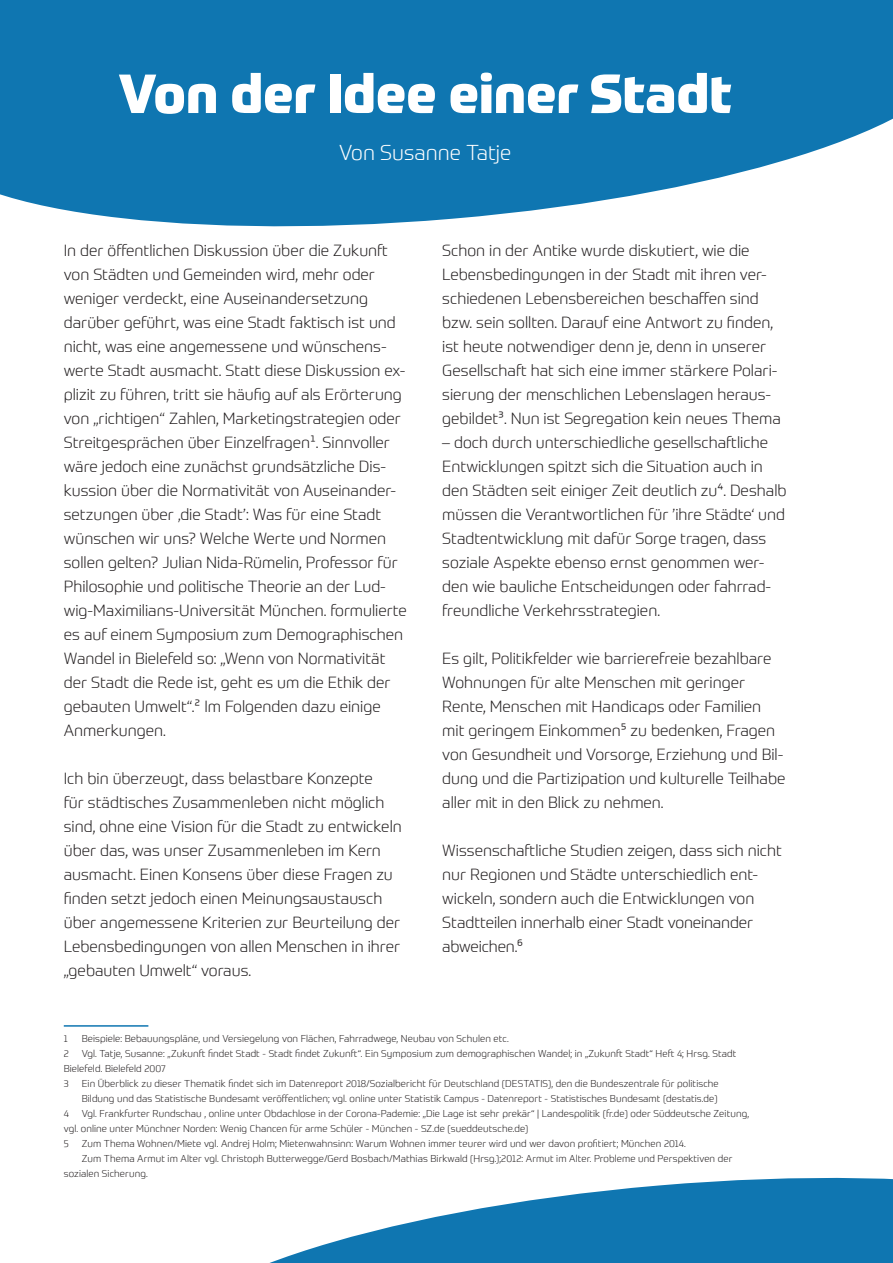
<style>
.page{position:relative;width:893px;height:1263px;background:#fff}
.page>*{position:absolute;margin:0;border:0;box-sizing:border-box;transform-origin:0 0}
.t1{font:800 54px "Prometo";color:#fff}
.t2{font:300 21px "Prometo";color:#fff}
.t3{font:300 15.75px/24px "Prometo";color:#231f20}
.t4{font:300 9.75px/15px "Prometo";letter-spacing:.01em;color:#231f20}
</style>
<div class="page">
<svg style="left:0;top:0;width:893px;height:227px;fill:#0f76b1"></svg>
<svg style="left:269px;top:1177px;width:624px;height:86px;fill:#0f76b1"></svg>
<div style="left:0;top:0;width:206px;height:64px;background:#0f76b1"></div>
<hr style="left:64px;top:1025px;width:84px;height:2px;background:#0f76b1">
<p class="t1" style="left:118px;top:59px;width:615px">Von der Idee einer Stadt</p>
<p class="t2" style="left:339px;top:140px;width:174px">Von Susanne Tatje</p>
<p class="t3" style="left:64px;top:238px;width:345px">In der öffentlichen Diskussion über die Zukunft von Städten und Gemeinden wird, mehr oder weniger verdeckt, eine Auseinandersetzung darüber geführt, was eine Stadt faktisch ist und nicht, was eine angemessene und wünschens&shy;werte Stadt ausmacht. Statt diese Diskussion ex&shy;plizit zu führen, tritt sie häufig auf als Erörterung von „richtigen“ Zahlen, Marketingstrategien oder Streitgesprächen über Einzelfragen1. Sinnvoller wäre jedoch eine zunächst grundsätzliche Dis&shy;kussion über die Normativität von Auseinander&shy;setzungen über ‚die Stadt’: Was für eine Stadt wünschen wir uns? Welche Werte und Normen sollen gelten? Julian Nida-Rümelin, Professor für Philosophie und politische Theorie an der Lud&shy;wig-Maximilians-Universität München. formulierte es auf einem Symposium zum Demographischen Wandel in Bielefeld so: „Wenn von Normativität der Stadt die Rede ist, geht es um die Ethik der gebauten Umwelt“.2 Im Folgenden dazu einige Anmerkungen.</p>
<p class="t3" style="left:64px;top:766px;width:340px">Ich bin überzeugt, dass belastbare Konzepte<br>für städtisches Zusammenleben nicht möglich sind, ohne eine Vision für die Stadt zu entwickeln über das, was unser Zusammenleben im Kern ausmacht. Einen Konsens über diese Fragen zu finden setzt jedoch einen Meinungsaustausch über angemessene Kriterien zur Beurteilung der Lebensbedingungen von allen Menschen in ihrer „gebauten Umwelt“ voraus.</p>
<p class="t3" style="left:442px;top:238px;width:340px">Schon in der Antike wurde diskutiert, wie die Lebensbedingungen in der Stadt mit ihren ver&shy;schiedenen Lebensbereichen beschaffen sind bzw. sein sollten. Darauf eine Antwort zu finden, ist heute notwendiger denn je, denn in unserer Gesellschaft hat sich eine immer stärkere Polari&shy;sierung der menschlichen Lebenslagen heraus&shy;gebildet3. Nun ist Segregation kein neues Thema</p>
<p class="t3" style="left:442px;top:430px;width:346px">– doch durch unterschiedliche gesellschaftliche Entwicklungen spitzt sich die Situation auch in den Städten seit einiger Zeit deutlich zu4. Deshalb müssen die Verantwortlichen für ’ihre Städte‘ und Stadtentwicklung mit dafür Sorge tragen, dass soziale Aspekte ebenso ernst genommen wer&shy;den wie bauliche Entscheidungen oder fahrrad&shy;freundliche Verkehrsstrategien.</p>
<p class="t3" style="left:442px;top:646px;width:345px">Es gilt, Politikfelder wie barrierefreie bezahlbare Wohnungen für alte Menschen mit geringer Rente, Menschen mit Handicaps oder Familien mit geringem Einkommen5 zu bedenken, Fragen von Gesundheit und Vorsorge, Erziehung und Bil&shy;dung und die Partizipation und kulturelle Teilhabe aller mit in den Blick zu nehmen.</p>
<p class="t3" style="left:442px;top:838px;width:341px">Wissenschaftliche Studien zeigen, dass sich nicht nur Regionen und Städte unterschiedlich ent&shy;wickeln, sondern auch die Entwicklungen von Stadtteilen innerhalb einer Stadt voneinander abweichen.6</p>
<p class="t4" style="left:64px;top:1031px;width:5px">1</p>
<p class="t4" style="left:82px;top:1031px;width:429px">Beispiele: Bebauungspläne, und Versiegelung von Flächen, Fahrradwege, Neubau von Schulen etc.</p>
<p class="t4" style="left:64px;top:1046px;width:7px">2</p>
<p class="t4" style="left:64px;top:1046px;width:674px;text-indent:18px">Vgl. Tatje, Susanne: „Zukunft findet Stadt - Stadt findet Zukunft“. Ein Symposium zum demographischen Wandel; in „Zukunft Stadt“ Heft 4; Hrsg. Stadt<br>Bielefeld. Bielefeld 2007</p>
<p class="t4" style="left:64px;top:1076px;width:6px">3</p>
<p class="t4" style="left:82px;top:1076px;width:638px">Ein Überblick zu dieser Thematik findet sich im Datenreport 2018/Sozialbericht für Deutschland (DESTATIS), den die Bundeszentrale für politische<br>Bildung und das Statistische Bundesamt veröffentlichen; vgl. online unter Statistik Campus - Datenreport - Statistisches Bundesamt (destatis.de)</p>
<p class="t4" style="left:64px;top:1106px;width:7px">4</p>
<p class="t4" style="left:64px;top:1106px;width:687px;text-indent:18px">Vgl. Frankfurter Rundschau , online unter Obdachlose in der Corona-Pademie: „Die Lage ist sehr prekär“ | Landespolitik (fr.de) oder Süddeutsche Zeitung, vgl. online unter Münchner Norden: Wenig Chancen für arme Schüler - München - SZ.de (sueddeutsche.de)</p>
<p class="t4" style="left:64px;top:1136px;width:6px">5</p>
<p class="t4" style="left:82px;top:1136px;width:606px">Zum Thema Wohnen/Miete vgl. Andrej Holm; Mietenwahnsinn: Warum Wohnen immer teurer wird und wer davon profitiert; München 2014.</p>
<p class="t4" style="left:64px;top:1151px;width:670px;text-indent:18px">Zum Thema Armut im Alter vgl. Christoph Butterwegge/Gerd Bosbach/Mathias Birkwald (Hrsg.);2012: Armut im Alter. Probleme und Perspektiven der sozialen Sicherung.</p>
</div>
